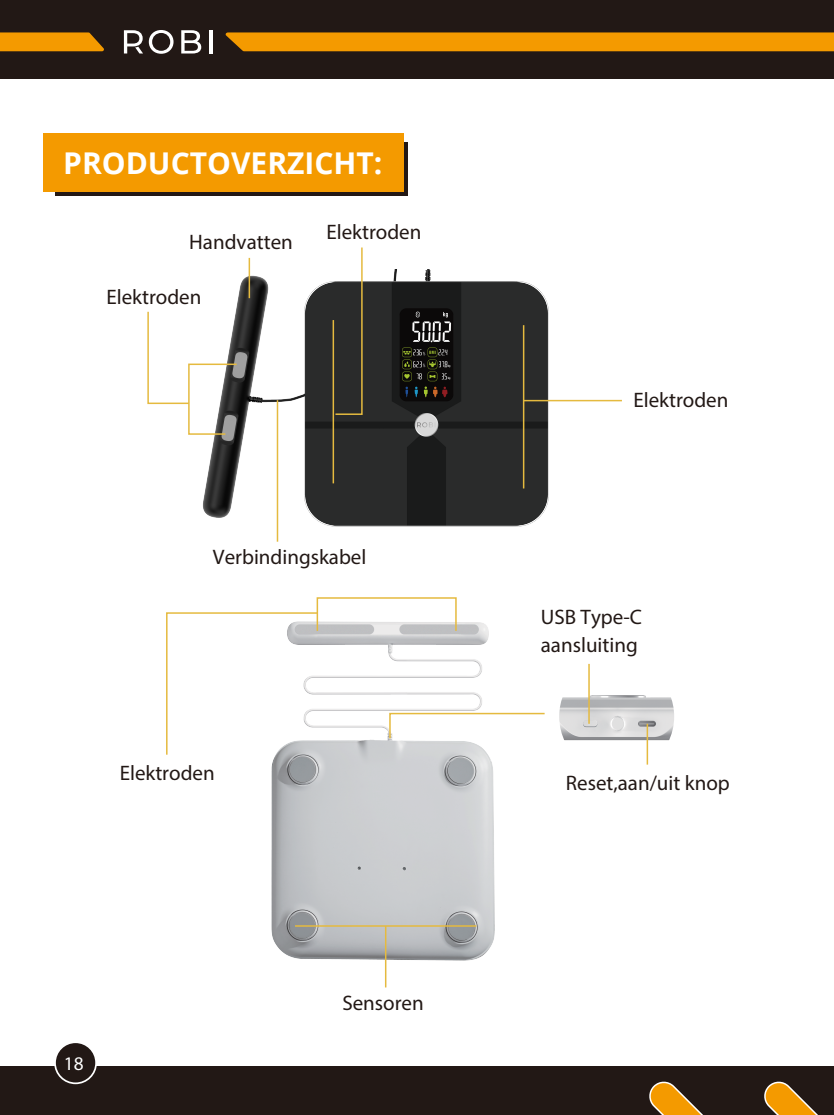
<style>
.page{position:relative;width:834px;height:1115px;background:#fff}
.page>*{position:absolute;margin:0;border:0;box-sizing:border-box;transform-origin:0 0}
.t1{font:700 30px "Open Sans";color:#fff}
.t2{font:300 21px/28.2px "Jost";color:#221815}
.t3{font:500 19.2px "Jost";color:#fff}
</style>
<div class="page">
<div style="left:0;top:1066px;width:834px;height:49px;background:#221815"></div>
<svg style="left:649px;top:1081px;width:169px;height:34px"></svg>
<div style="left:55px;top:1042px;width:41px;height:41px;background:#221815;border-radius:50%"></div>
<div style="left:54px;top:1041px;width:43px;height:43px;border:2px solid #fff;border-radius:50%"></div>
<div style="left:55px;top:142px;width:353px;height:54px;background:#221815"></div>
<div style="left:43px;top:133px;width:361px;height:59px;background:#f49a00"></div>
<img style="left:580px;top:695px;width:94px;height:47px">
<img style="left:271px;top:597px;width:309px;height:391px">
<svg style="left:388px;top:712px;width:158px;height:28px"></svg>
<hr style="left:588px;top:664px;width:2px;height:59px;background:#e5ba3f">
<hr style="left:646px;top:723px;width:2px;height:41px;background:#e5ba3f">
<div style="left:317px;top:597px;width:140px;height:34px;border:2px solid #e5ba3f"></div>
<svg style="left:166px;top:611px;width:153px;height:145px"></svg>
<hr style="left:295px;top:925px;width:181px;height:1px;background:#e5ba3f">
<hr style="left:385px;top:926px;width:1px;height:61px;background:#e5ba3f">
<img style="left:203px;top:269px;width:370px;height:265px">
<hr style="left:523px;top:325px;width:1px;height:163px;background:#e5ba3f">
<hr style="left:277px;top:400px;width:1px;height:141px;background:#e5ba3f">
<svg style="left:147px;top:310px;width:91px;height:125px"></svg>
<hr style="left:249px;top:258px;width:1px;height:40px;background:#e5ba3f">
<hr style="left:332px;top:320px;width:2px;height:163px;background:#e5ba3f">
<hr style="left:524px;top:400px;width:98px;height:1px;background:#e5ba3f">
<svg style="left:334px;top:247px;width:29px;height:169px"></svg>
<div style="left:0;top:0;width:834px;height:78px;background:#221815"></div>
<div style="left:225px;top:32px;width:609px;height:19px;background:#f49a00"></div>
<svg style="left:0;top:32px;width:104px;height:19px;background:#e18e01"></svg>
<svg style="left:149px;top:30px;width:24px;height:24px"></svg>
<svg style="left:181px;top:30px;width:20px;height:23px"></svg>
<hr style="left:209px;top:30px;width:3px;height:23px;background:#fff">
<svg style="left:124px;top:30px;width:19px;height:23px"></svg>
<h1 class="t1" style="left:63px;top:142px;width:321px">PRODUCTOVERZICHT:</h1>
<p class="t2" style="left:189px;top:228px;width:105px">Handvatten</p>
<p class="t2" style="left:106px;top:282px;width:97px">Elektroden</p>
<p class="t2" style="left:326px;top:217px;width:97px">Elektroden</p>
<p class="t2" style="left:213px;top:542px;width:155px">Verbindingskabel</p>
<p class="t2" style="left:120px;top:758px;width:97px">Elektroden</p>
<p class="t3" style="left:64px;top:1051px;width:21px">18</p>
<p class="t2" style="left:342px;top:988px;width:83px">Sensoren</p>
<p class="t2" style="left:633px;top:385px;width:97px">Elektroden</p>
<p class="t2" style="left:541px;top:602px;width:103px">USB Type-C aansluiting</p>
<p class="t2" style="left:566px;top:768px;width:165px">Reset,aan/uit knop</p>
</div>
